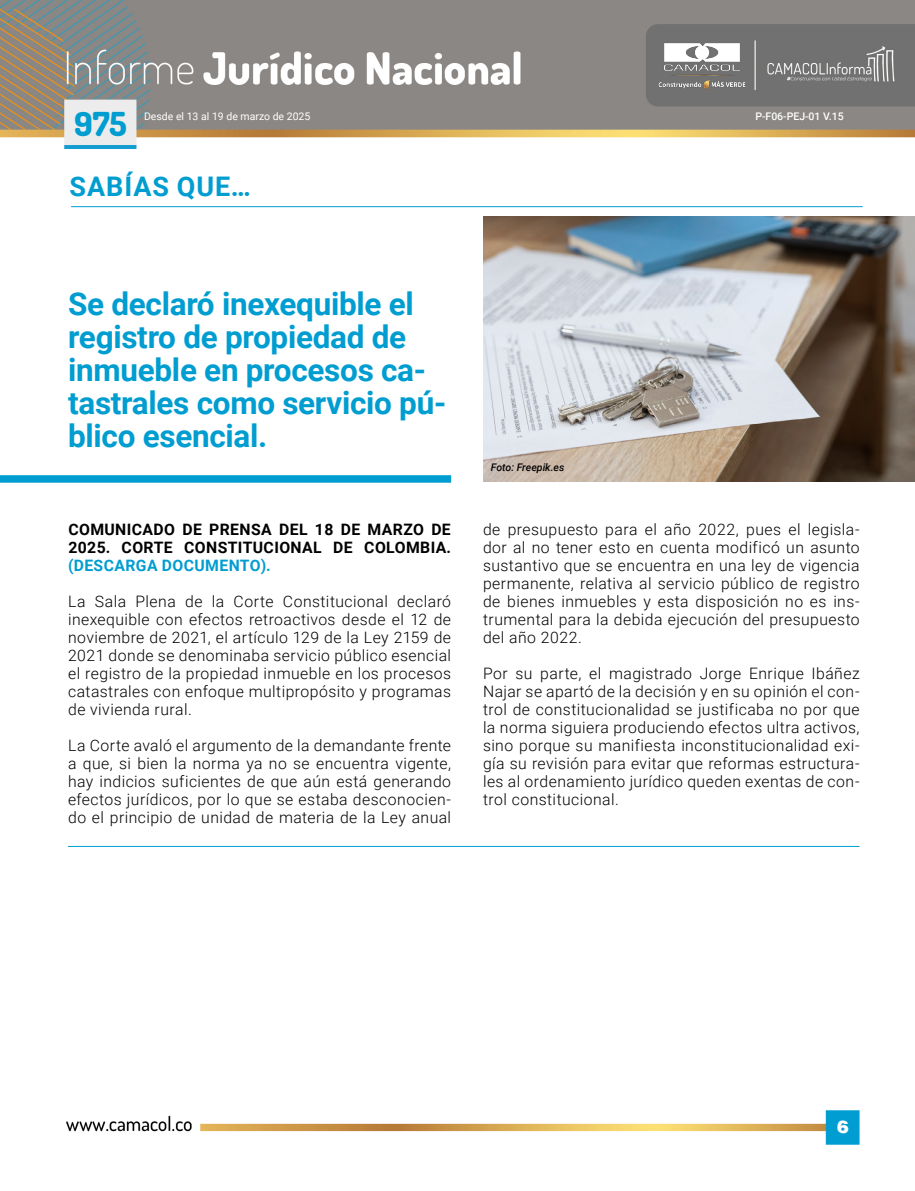
<style>
.page{position:relative;width:915px;height:1191px;background:#fff}
.page>*{position:absolute;margin:0;border:0;box-sizing:border-box;transform-origin:0 0}
.t1{font:33px "Dosis";color:#009dd1}
.t2{font:700 31.5px/33px "Roboto";letter-spacing:-.01em;color:#009dd1}
.t3{font:700 27px "Roboto";letter-spacing:.035em;color:#009dd1}
.t4{font:900 19.5px "Helvetica";color:#fff}
.t5{font:300 15.75px/18px "Roboto";letter-spacing:.03em;color:#000;text-align:justify}
.t6{font:700 15.75px/18px "Roboto";letter-spacing:.025em;color:#000}
.t7{font:700 15.75px "Roboto";letter-spacing:.025em;color:#009dd1}
.t8{font:10.5px "Roboto";color:#fff}
.t9{font:500 10.5px "Roboto";color:#fff}
.t10{font:italic 500 10.5px "Roboto";color:#020203}
</style>
<div class="page">
<img style="left:66px;top:1110px;width:793px;height:34px">
<img style="left:0;top:0;width:914px;height:149px">
<img style="left:655px;top:42px;width:92px;height:49px">
<div style="left:0;top:475px;width:451px;height:8px;background:#009dd1"></div>
<img style="left:483px;top:217px;width:431px;height:265px">
<hr style="left:71px;top:206px;width:791px;height:1px;background:#009dd1">
<hr style="left:68px;top:846px;width:791px;height:1px;background:#009dd1">
<h1 class="t1" style="left:74px;top:101px;width:54px">975</h1>
<p class="t8" style="left:144px;top:109px;width:168px">Desde el 13 al 19 de marzo de 2025</p>
<h3 class="t3" style="left:69px;top:167px;width:183px">SABÍAS QUE…</h3>
<p class="t9" style="left:755px;top:108px;width:90px">P-F06-PEJ-01 V.15</p>
<h2 class="t2" style="left:68px;top:286px;width:379px">Se declaró inexequible el registro de propiedad de inmueble en procesos ca&shy;tastrales como servicio pú&shy;blico esencial.</h2>
<p class="t6" style="left:68px;top:520px;width:384px">COMUNICADO DE PRENSA DEL 18 DE MARZO DE<br>2025. CORTE CONSTITUCIONAL DE COLOMBIA.</p>
<p class="t7" style="left:68px;top:554px;width:204px">(DESCARGA DOCUMENTO).</p>
<p class="t5" style="left:68px;top:592px;width:384px">La Sala Plena de la Corte Constitucional declaró inexequible con efectos retroactivos desde el 12 de noviembre de 2021, el artículo 129 de la Ley 2159 de 2021 donde se denominaba servicio público esencial el registro de la propiedad inmueble en los procesos catastrales con enfoque multipropósito y programas de vivienda rural.</p>
<p class="t5" style="left:68px;top:736px;width:384px">La Corte avaló el argumento de la demandante frente a que, si bien la norma ya no se encuentra vigente, hay indicios suficientes de que aún está generando efectos jurídicos, por lo que se estaba desconocien&shy;do el principio de unidad de materia de la Ley anual</p>
<p class="t10" style="left:490px;top:460px;width:75px">Foto: Freepik.es</p>
<p class="t5" style="left:483px;top:520px;width:378px">de presupuesto para el año 2022, pues el legisla&shy;dor al no tener esto en cuenta modificó un asunto sustantivo que se encuentra en una ley de vigencia permanente, relativa al servicio público de registro de bienes inmuebles y esta disposición no es ins&shy;trumental para la debida ejecución del presupuesto del año 2022.</p>
<p class="t5" style="left:483px;top:664px;width:378px">Por su parte, el magistrado Jorge Enrique Ibáñez Najar se apartó de la decisión y en su opinión el con&shy;trol de constitucionalidad se justificaba no por que la norma siguiera produciendo efectos ultra activos, sino porque su manifiesta inconstitucionalidad exi&shy;gía su revisión para evitar que reformas estructura&shy;les al ordenamiento jurídico queden exentas de con&shy;trol constitucional.</p>
<p class="t4" style="left:836px;top:1119px;width:13px">6</p>
</div>
